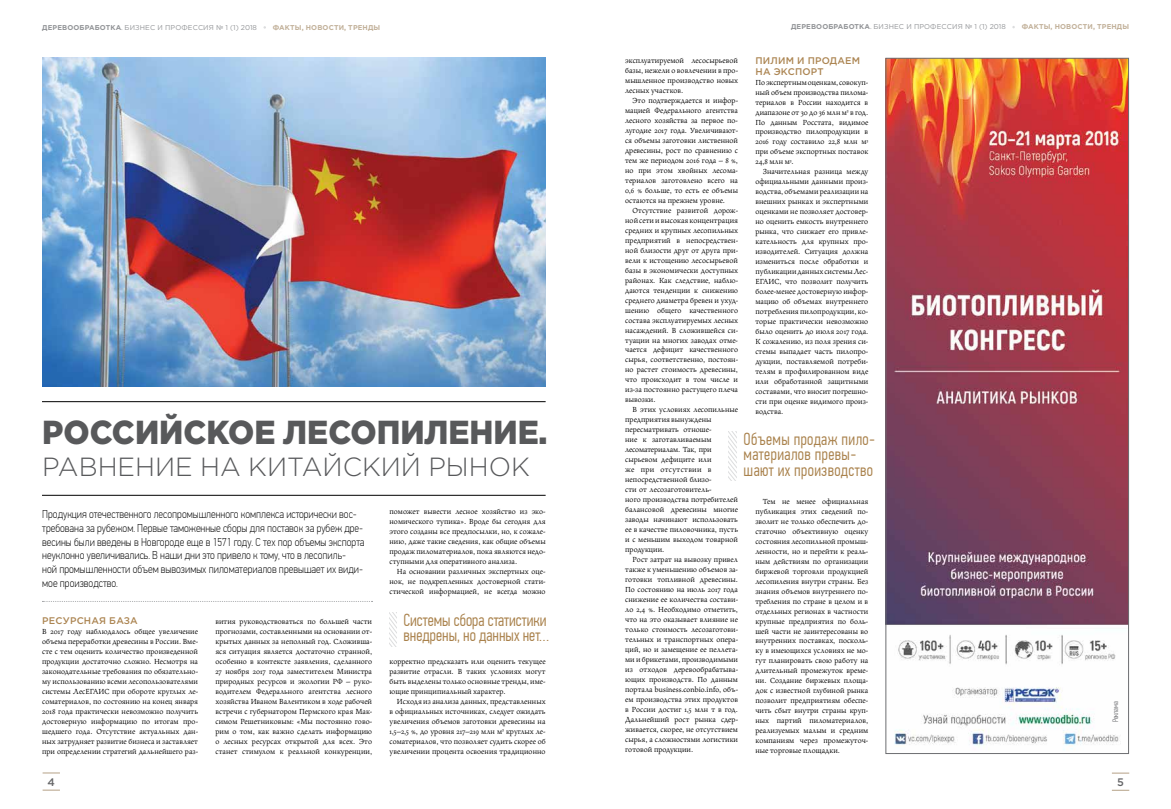
<style>
.page{position:relative;width:1171px;height:809px;background:#fff}
.page>*{position:absolute;margin:0;border:0;box-sizing:border-box;transform-origin:0 0}
.t1{font:900 33.25px "Gotham Pro";color:#58595b;scale:.95 1}
.t2{font:300 26.25px "Gotham Pro";color:#58595b}
.t3{font:300 17.5px/15.8px "PF Din Text Comp Pro";letter-spacing:.02em;color:#a9814b}
.t4{font:300 17.5px/15.8px "PF Din Text Comp Pro";color:#a9814b}
.t5{font:100 11.38px/13.7px "PF Din Text Cond Pro";color:#000}
.t6{font:500 10.94px "Gotham Pro";color:#636466}
.t7{font:500 9.62px/10.5px "Gotham Pro";letter-spacing:.02em;color:#ac8552}
.t8{font:8.31px/10px "Maiola Pro";color:#000;text-align:justify}
.t9{font:300 7.88px "PF Din Text Comp Pro";letter-spacing:-.01em;color:#6d6e71}
.t10{font:7px "Gotham Pro";letter-spacing:.02em;color:#939598}
.t11{font:700 7px "Gotham Pro";letter-spacing:.02em;color:#c2b19a}
.s1{font-weight:700}
.s2{font-family:"Minion Pro"}
</style>
<div class="page">
<svg style="left:1112px;top:773px;width:17px;height:1px"></svg>
<svg style="left:1112px;top:790px;width:17px;height:1px"></svg>
<svg style="left:43px;top:772px;width:17px;height:1px"></svg>
<svg style="left:43px;top:790px;width:17px;height:1px"></svg>
<img style="left:887px;top:60px;width:240px;height:690px">
<div style="left:885px;top:58px;width:244px;height:695px;border:1px solid #6d6e71"></div>
<svg style="left:389px;top:613px;width:8px;height:33px"></svg>
<img style="left:42px;top:57px;width:504px;height:329px">
<hr style="left:42px;top:401px;width:504px;height:1px;background:#000">
<hr style="left:42px;top:495px;width:504px;height:1px;background:#000">
<svg style="left:42px;top:601px;width:330px;height:1px"></svg>
<svg style="left:729px;top:432px;width:7px;height:48px"></svg>
<p class="t10" style="left:42px;top:23px;width:216px"><span class="s1">ДЕРЕВООБРАБОТКА</span><span class="s2">.</span> БИЗНЕС И ПРОФЕССИЯ № 1 (1) 2018</p>
<p class="t11" style="left:273px;top:23px;width:109px">ФАКТЫ, НОВОСТИ, ТРЕНДЫ</p>
<h1 class="t1" style="left:42px;top:413px;width:533px">РОССИЙСКОЕ ЛЕСОПИЛЕНИЕ.</h1>
<h2 class="t2" style="left:42px;top:452px;width:489px">РАВНЕНИЕ НА КИТАЙСКИЙ РЫНОК</h2>
<p class="t5" style="left:42px;top:507px;width:324px">Продукция отечественного лесопромышленного комплекса исторически вос&shy;требована за рубежом. Первые таможенные сборы для поставок за рубеж дре&shy;весины были введены в Новгороде еще в 1571 году. С тех пор объемы экспорта неуклонно увеличивались. В наши дни это привело к тому, что в лесопиль-<br>ной промышленности объем вывозимых пиломатериалов превышает их види&shy;мое производство.</p>
<p class="t7" style="left:42px;top:615px;width:97px">РЕСУРСНАЯ БАЗА</p>
<p class="t8" style="left:42px;top:626px;width:157px">В 2017 году наблюдалось общее увеличение объема переработки древесины в России. Вме&shy;сте с тем оценить количество произведенной продукции достаточно сложно. Несмотря на законодательные требования по обязательно&shy;му использованию всеми лесопользователями системы ЛесЕГАИС при обороте круглых ле&shy;соматериалов, по состоянию на конец января 2018 года практически невозможно получить достоверную информацию по итогам про&shy;шедшего года. Отсутствие актуальных дан&shy;ных затрудняет развитие бизнеса и заставляет при определении стратегий дальнейшего раз-</p>
<p class="t8" style="left:215px;top:616px;width:158px">вития руководствоваться по большей части прогнозами, составленными на основании от&shy;крытых данных за неполный год. Сложивша&shy;яся ситуация является достаточно странной, особенно в контексте заявления, сделанного 27 ноября 2017 года заместителем Министра природных ресурсов и экологии РФ – руко&shy;водителем Федерального агентства лесного хозяйства Иваном Валентиком в ходе рабочей встречи с губернатором Пермского края Мак&shy;симом Решетниковым: «Мы постоянно гово&shy;рим о том, как важно сделать информацию о лесных ресурсах открытой для всех. Это станет стимулом к реальной конкуренции,</p>
<p class="t8" style="left:389px;top:507px;width:158px">поможет вывести лесное хозяйство из эко&shy;номического тупика». Вроде бы сегодня для этого созданы все предпосылки, но, к сожале&shy;нию, даже такие сведения, как общие объемы продаж пиломатериалов, пока являются недо&shy;ступными для оперативного анализа.</p>
<p class="t8" style="left:389px;top:567px;width:158px;text-indent:7px">На основании различных экспертных оце&shy;нок, не подкрепленных достоверной стати&shy;стической информацией, не всегда можно</p>
<h3 class="t4" style="left:403px;top:611px;width:147px">Системы сбора статистики внедрены, но данных нет…</h3>
<p class="t8" style="left:389px;top:656px;width:158px">корректно предсказать или оценить текущее развитие отрасли. В таких условиях могут быть выделены только основные тренды, име&shy;ющие принципиальный характер.</p>
<p class="t8" style="left:389px;top:696px;width:158px;text-indent:7px">Исходя из анализа данных, представленных в официальных источниках, следует ожидать увеличения объемов заготовки древесины на 1,5–2,5 %, до уровня 217–219 млн м<sup>3</sup> круглых ле&shy;соматериалов, что позволяет судить скорее об увеличении процента освоения традиционно</p>
<p class="t10" style="left:791px;top:23px;width:216px"><span class="s1">ДЕРЕВООБРАБОТКА</span><span class="s2">.</span> БИЗНЕС И ПРОФЕССИЯ № 1 (1) 2018</p>
<p class="t11" style="left:1021px;top:23px;width:109px">ФАКТЫ, НОВОСТИ, ТРЕНДЫ</p>
<p class="t7" style="left:755px;top:55px;width:106px">ПИЛИМ И ПРОДАЕМ<br>НА ЭКСПОРТ</p>
<p class="t8" style="left:755px;top:77px;width:114px">По экспертным оценкам, совокуп&shy;ный объем производства пилома&shy;териалов в России находится в диапазоне от 30 до 36 млн м<sup>3</sup> в год.<br>По данным Росстата, видимое производство пилопродукции в 2016 году составило 22,8 млн м<sup>3 </sup>при объеме экспортных поставок 24,8 млн м<sup>3</sup>.</p>
<p class="t8" style="left:755px;top:167px;width:114px;text-indent:7px">Значительная разница между официальными данными произ&shy;водства, объемами реализации на внешних рынках и экспертными оценками не позволяет достовер&shy;но оценить емкость внутреннего рынка, что снижает его привле&shy;кательность для крупных про&shy;изводителей. Ситуация должна измениться после обработки и публикации данных системы Лес-ЕГАИС, что позволит получить более-менее достоверную инфор&shy;мацию об объемах внутреннего потребления пилопродукции, ко&shy;торые практически невозможно было оценить до июля 2017 года.<br>К сожалению, из поля зрения си&shy;стемы выпадает часть пилопро&shy;дукции, поставляемой потреби&shy;телям в профилированном виде или обработанной защитными составами, что вносит погрешно&shy;сти при оценке видимого произ&shy;водства.</p>
<p class="t8" style="left:625px;top:56px;width:114px">эксплуатируемой лесосырьевой базы, нежели о вовлечении в про&shy;мышленное производство новых лесных участков.</p>
<p class="t8" style="left:625px;top:96px;width:114px;text-indent:7px">Это подтверждается и инфор&shy;мацией Федерального агентства лесного хозяйства за первое по&shy;лугодие 2017 года. Увеличивают&shy;ся объемы заготовки лиственной древесины, рост по сравнению с тем же периодом 2016 года – 8 %, но при этом хвойных лесома&shy;териалов заготовлено всего на 0,6 % больше, то есть ее объемы остаются на прежнем уровне.</p>
<p class="t8" style="left:625px;top:205px;width:114px;text-indent:7px">Отсутствие развитой дорож&shy;ной сети и высокая концентрация средних и крупных лесопильных предприятий в непосредствен&shy;ной близости друг от друга при&shy;вели к истощению лесосырьевой базы в экономически доступных районах. Как следствие, наблю&shy;даются тенденции к снижению среднего диаметра бревен и ухуд&shy;шению общего качественного состава эксплуатируемых лесных насаждений. В сложившейся си&shy;туации на многих заводах отме&shy;чается дефицит качественного сырья, соответственно, постоян&shy;но растет стоимость древесины, что происходит в том числе и из-за постоянно растущего плеча вывозки.</p>
<p class="t8" style="left:625px;top:405px;width:114px;text-align:left;text-indent:7px">В этих условиях лесопильные предприятия вынуждены пересматривать отноше-<br>ние к заготавливаемым лесоматериалам. Так, при сырьевом дефиците или<br>же при отсутствии в непосредственной близо-<br>сти от лесозаготовитель-<br>ного производства потребителей балансовой древесины многие заводы начинают использовать ее в качестве пиловочника, пусть и с меньшим выходом товарной продукции.</p>
<p class="t8" style="left:625px;top:554px;width:114px;text-indent:7px">Рост затрат на вывозку привел также к уменьшению объемов за&shy;готовки топливной древесины.<br>По состоянию на июль 2017 года снижение ее количества состави&shy;ло 2,4 %. Необходимо отметить, что на это оказывает влияние не только стоимость лесозаготови&shy;тельных и транспортных опера&shy;ций, но и замещение ее пеллета&shy;ми и брикетами, производимыми из отходов деревообрабатыва&shy;ющих производств. По данным портала business.conbio.info, объ&shy;ем производства этих продуктов в России достиг 1,5 млн т в год.<br>Дальнейший рост рынка сдер&shy;живается, скорее, не отсутствием сырья, а сложностями логистики готовой продукции.</p>
<h3 class="t3" style="left:743px;top:430px;width:133px">Объемы продаж пило&shy;материалов превы&shy;шают их производство</h3>
<p class="t8" style="left:755px;top:496px;width:114px;text-indent:7px">Тем не менее официальная публикация этих сведений по&shy;зволит не только обеспечить до&shy;статочно объективную оценку состояния лесопильной промыш&shy;ленности, но и перейти к реаль&shy;ным действиям по организации биржевой торговли продукцией лесопиления внутри страны. Без знания объемов внутреннего по&shy;требления по стране в целом и в отдельных регионах в частности крупные предприятия по боль&shy;шей части не заинтересованы во внутренних поставках, посколь&shy;ку в имеющихся условиях не мо&shy;гут планировать свою работу на длительный промежуток време&shy;ни. Создание биржевых площа&shy;док с известной глубиной рынка позволит предприятиям обеспе&shy;чить сбыт внутри страны круп&shy;ных партий пиломатериалов, реализуемых малым и средним компаниям через промежуточ&shy;ные торговые площадки.</p>
<p class="t9" style="left:1111px;top:722px;width:22px;rotate:-90deg">Реклама</p>
<h3 class="t6" style="left:48px;top:775px;width:9px">4</h3>
<h3 class="t6" style="left:1117px;top:775px;width:8px">5</h3>
</div>
